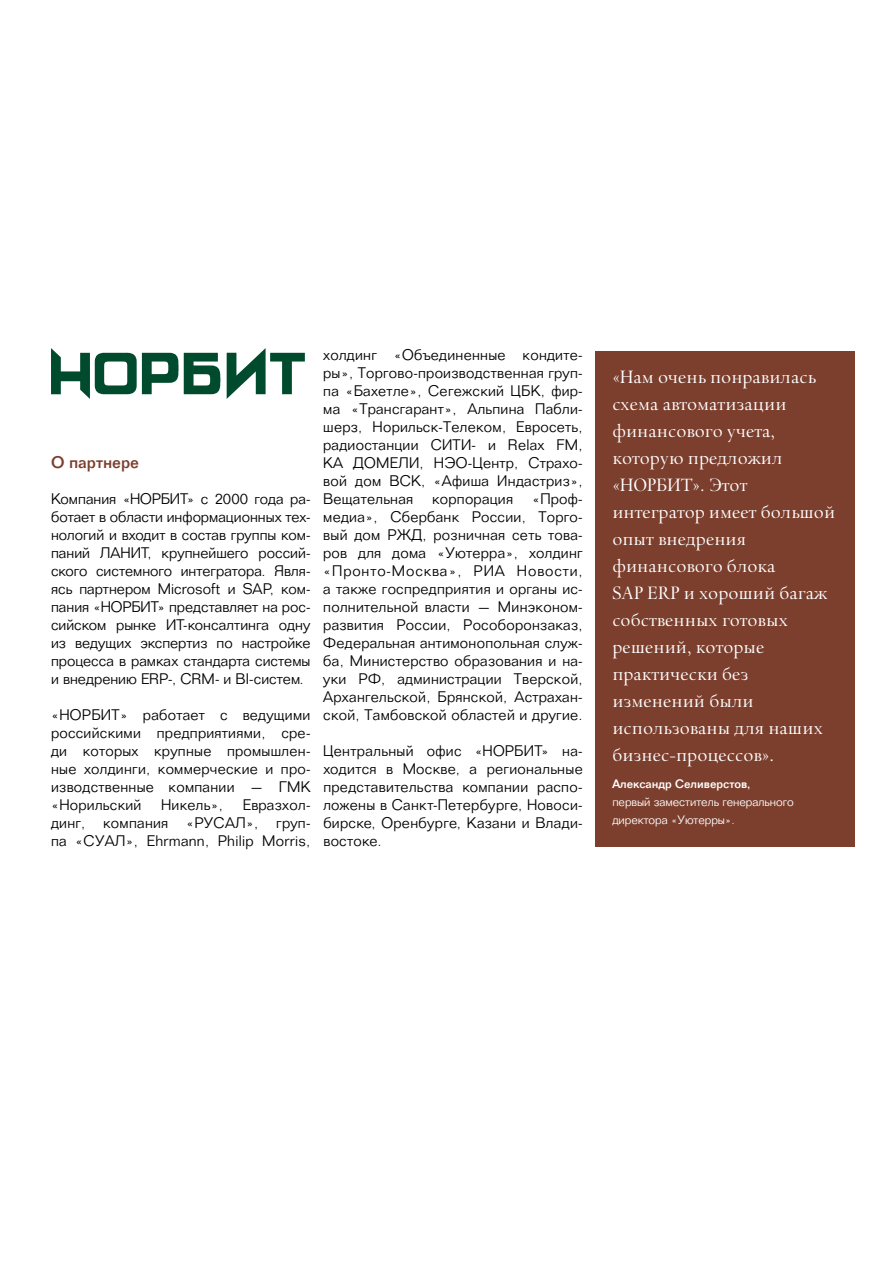
<style>
.page{position:relative;width:893px;height:1263px;background:#fff}
.page>*{position:absolute;margin:0;border:0;box-sizing:border-box;transform-origin:0 0}
.t1{font:21px/27px "SAP Serif 2007";color:#fff}
.t2{font:500 16.5px "SAP Sans 2007";color:#7c3f2e}
.t3{font:300 15px/18px "SAP Sans 2007";letter-spacing:.02em;color:#000;text-align:justify}
.t4{font:300 12px/18px "SAP Sans 2007";color:#fff}
.t5{font:500 12px "SAP Sans 2007";color:#fff}
</style>
<div class="page">
<div style="left:595px;top:351px;width:260px;height:495px;background:#7c3f2e"></div>
<svg style="left:227px;top:348px;width:78px;height:51px"></svg>
<svg style="left:184px;top:353px;width:36px;height:41px"></svg>
<svg style="left:51px;top:348px;width:127px;height:51px"></svg>
<p class="t2" style="left:51px;top:453px;width:90px">О партнере</p>
<p class="t3" style="left:51px;top:490px;width:90px">Компания «НОР</p>
<p class="t3" style="left:51px;top:490px;width:261px;text-indent:110px">БИТ» с 2000 года ра&shy;ботает в области информационных тех&shy;нологий и входит в состав группы ком&shy;паний ЛАНИТ</p>
<p class="t3" style="left:51px;top:544px;width:261px;text-indent:96px">, крупнейшего россий&shy;ского системного интегратора. Явля&shy;ясь партнером Microsoft и SAP, ком&shy;пания «НОР</p>
<p class="t3" style="left:51px;top:598px;width:261px;text-indent:80px">БИТ» представляет на рос&shy;сийском рынке ИТ-консалтинга одну из ведущих экспертиз по настройке процесса в рамках стандарта системы и внедрению ERP-, CRM- и BI-систем.</p>
<p class="t3" style="left:51px;top:706px;width:20px">«НОР</p>
<p class="t3" style="left:51px;top:706px;width:261px;text-indent:40px">БИТ » работает с ведущими российскими предприятиями, сре&shy;ди которых крупные промышлен&shy;ные холдинги, коммерческие и про&shy;изводственные компании — ГМК «Норильский</p>
<p class="t3" style="left:161px;top:796px;width:64px">Никель»,</p>
<p class="t3" style="left:243px;top:796px;width:69px">Евразхол-</p>
<p class="t3" style="left:51px;top:814px;width:155px">динг, компания «РУСАЛ</p>
<p class="t3" style="left:246px;top:814px;width:66px">», груп-</p>
<p class="t3" style="left:51px;top:832px;width:44px">па «СУАЛ</p>
<p class="t3" style="left:126px;top:832px;width:186px">», Ehrmann, Philip Morris,</p>
<p class="t3" style="left:323px;top:346px;width:261px">холдинг «Объединенные кондите&shy;ры», Торгово-производственная груп&shy;па «Бахетле», Сегежский ЦБК, фир&shy;ма «Трансгарант», Альпина Пабли&shy;шерз, Норильск-Телеком, Евросеть, радиостанции СИТИ</p>
<p class="t3" style="left:472px;top:436px;width:113px">- и Relax FM,</p>
<p class="t3" style="left:323px;top:454px;width:261px;text-indent:96px">, НЭО-Центр, Страхо&shy;вой дом ВСК, «Афиша Индастриз», Вещательная</p>
<p class="t3" style="left:323px;top:454px;width:11px">КА</p>
<p class="t3" style="left:353px;top:454px;width:47px">ДОМЕЛИ</p>
<p class="t3" style="left:323px;top:490px;width:261px;text-indent:209px">«Проф&shy;медиа», Сбербанк России, Торго&shy;вый дом РЖД, розничная сеть това&shy;ров для дома «Уютерра», холдинг «Пронто-Москва», РИА</p>
<p class="t3" style="left:432px;top:490px;width:83px">корпорация</p>
<p class="t3" style="left:323px;top:562px;width:261px;text-indent:194px">Новости, а также госпредприятия и органы ис&shy;полнительной власти — Минэконом&shy;развития России, Рособоронзаказ, Федеральная антимонопольная служ&shy;ба, Министерство образования и на&shy;уки РФ, администрации Тверской, Архангельской, Брянской, Астрахан&shy;ской, Тамбовской областей и другие.</p>
<p class="t3" style="left:323px;top:742px;width:171px">Центральный офис «НОР</p>
<p class="t3" style="left:323px;top:742px;width:261px;text-indent:191px">БИТ» на&shy;ходится в Москве, а региональные представительства компании распо&shy;ложены в Санкт-Петербурге, Новоси&shy;бирске, Оренбурге, Казани и Влади&shy;востоке.</p>
<p class="t1" style="left:612px;top:364px;width:224px">«Нам очень понравилась схема автоматизации финансового учета, которую предложил «НОРБИТ». Этот интегратор имеет большой опыт внедрения финансового блока<br>SAP ERP и хороший багаж собственных готовых решений, которые практически без изменений были использованы для наших бизнес-процессов».</p>
<p class="t5" style="left:612px;top:776px;width:140px">Александр Селиверстов,</p>
<p class="t4" style="left:612px;top:793px;width:183px">первый заместитель генерального директора «Уютерры».</p>
</div>
